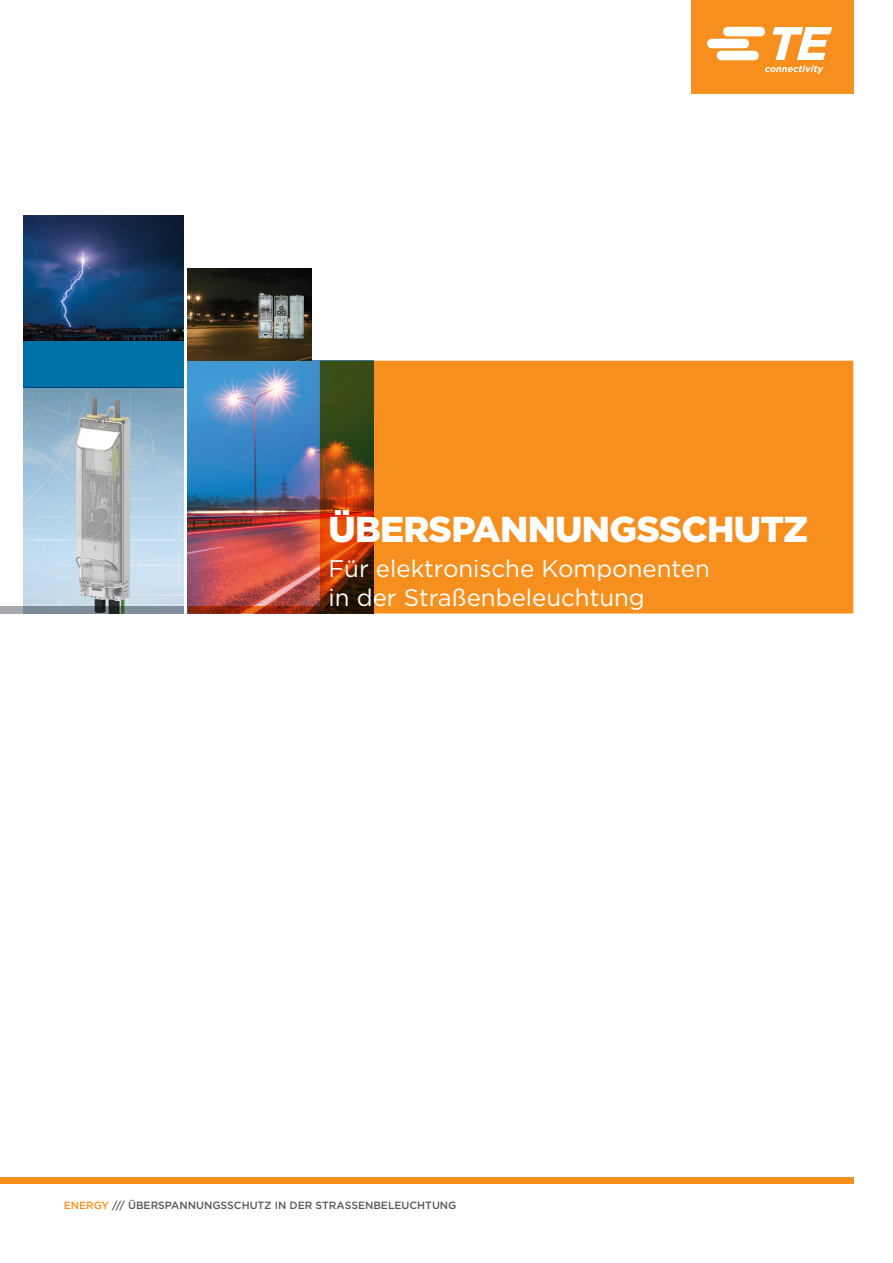
<style>
.page{position:relative;width:893px;height:1263px;background:#fff}
.page>*{position:absolute;margin:0;border:0;box-sizing:border-box;transform-origin:0 0}
.t1{font:900 36px "Gotham";letter-spacing:-.02em;color:#fff}
.t2{font:24px/28.8px "Gotham";color:#fff}
.t3{font:500 10.5px "Gotham";color:#57585a}
.s1{color:#f68f1e}
</style>
<div class="page">
<img style="left:23px;top:388px;width:161px;height:226px">
<div style="left:691px;top:0;width:162px;height:93px;background:#f68f1e"></div>
<svg style="left:707px;top:27px;width:125px;height:47px"></svg>
<img style="left:23px;top:216px;width:161px;height:124px">
<img style="left:188px;top:269px;width:123px;height:92px">
<div style="left:0;top:1178px;width:853px;height:6px;background:#f68f1e"></div>
<svg style="left:188px;top:361px;width:665px;height:252px;background:#d38233"></svg>
<svg style="left:0;top:606px;width:184px;height:7px"></svg>
<div style="left:23px;top:340px;width:161px;height:48px;background:#0071a7"></div>
<h1 class="t1" style="left:328px;top:504px;width:481px">ÜBERSPANNUNGSSCHUTZ</h1>
<h2 class="t2" style="left:328px;top:554px;width:383px">Für elektronische Komponenten in der Straßenbeleuchtung</h2>
<p class="t3" style="left:64px;top:1198px;width:394px"><span class="s1">ENERGY</span> /// ÜBERSPANNUNGSSCHUTZ IN DER STRASSENBELEUCHTUNG</p>
</div>
